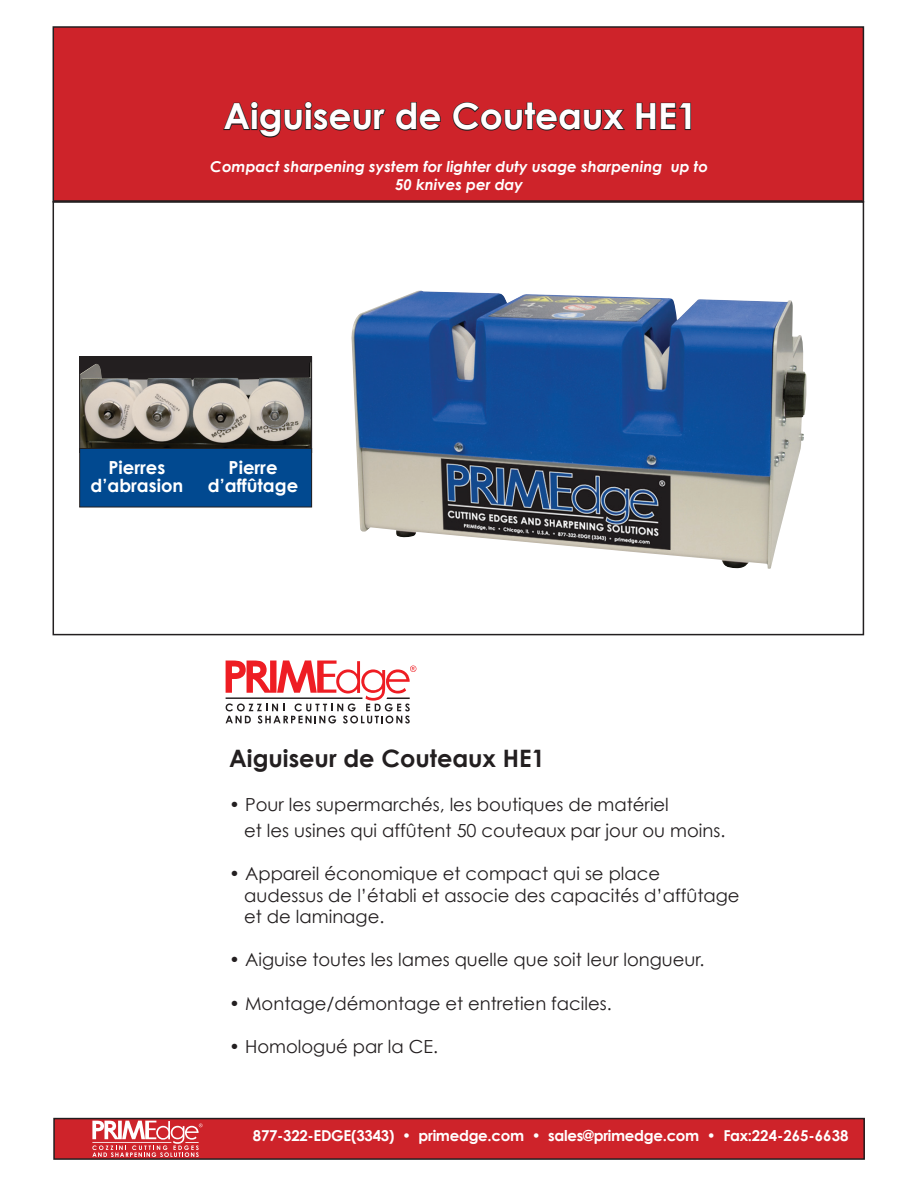
<style>
.page{position:relative;width:918px;height:1188px;background:#fff}
.page>*{position:absolute;margin:0;border:0;box-sizing:border-box;transform-origin:0 0}
.Default{font:700 36px "Century Gothic";color:#fff}
.Default-2{font:700 24px "Century Gothic";color:#231f20}
.Default-3{font:18px "Century Gothic";color:#231f20}
.t1{font:700 18px "Century Gothic";color:#fff}
.t2{font:italic 700 15px "Century Gothic";color:#fff}
.t3{font:700 15px "Century Gothic";letter-spacing:-.02em;color:#fff}
</style>
<div class="page">
<div style="left:53px;top:27px;width:810px;height:175px;background:#ce232a"></div>
<div style="left:53px;top:26px;width:811px;height:177px;border:2px solid #231f20"></div>
<div style="left:54px;top:1119px;width:810px;height:40px;background:#ce232a"></div>
<div style="left:53px;top:1118px;width:812px;height:42px;border:2px solid #231f20"></div>
<svg style="left:223px;top:101px;width:163px;height:37px"></svg>
<svg style="left:395px;top:102px;width:46px;height:29px"></svg>
<svg style="left:452px;top:102px;width:173px;height:29px"></svg>
<svg style="left:636px;top:102px;width:56px;height:29px"></svg>
<hr style="left:54px;top:200px;width:809px;height:2px;background:#231f20">
<img style="left:351px;top:291px;width:456px;height:278px">
<div style="left:80px;top:357px;width:232px;height:95px;background:#231f20"></div>
<img style="left:81px;top:363px;width:229px;height:85px">
<div style="left:79px;top:357px;width:233px;height:96px;border:1px solid #231f20"></div>
<div style="left:80px;top:448px;width:232px;height:59px;background:#014990"></div>
<div style="left:79px;top:448px;width:233px;height:59px;border:1px solid #231f20"></div>
<svg style="left:92px;top:1121px;width:110px;height:36px"></svg>
<svg style="left:226px;top:660px;width:190px;height:63px"></svg>
<p class="Default" style="left:223px;top:94px;width:475px">Aiguiseur de Couteaux HE1</p>
<p class="t2" style="left:210px;top:157px;width:499px">Compact sharpening system for lighter duty usage sharpening up to</p>
<p class="t2" style="left:395px;top:175px;width:130px">50 knives per day</p>
<p class="t1" style="left:109px;top:456px;width:58px">Pierres</p>
<p class="t1" style="left:91px;top:474px;width:94px">d’abrasion</p>
<p class="t1" style="left:229px;top:456px;width:50px">Pierre</p>
<p class="t1" style="left:208px;top:474px;width:92px">d’affûtage</p>
<p class="Default-2" style="left:229px;top:743px;width:317px">Aiguiseur de Couteaux HE1</p>
<p class="Default-3" style="left:229px;top:793px;width:441px">• Pour les supermarchés, les boutiques de matériel</p>
<p class="Default-3" style="left:244px;top:819px;width:483px">et les usines qui affûtent 50 couteaux par jour ou moins.</p>
<p class="Default-3" style="left:229px;top:863px;width:432px">• Appareil économique et compact qui se place</p>
<p class="Default-3" style="left:244px;top:884px;width:497px">audessus de l’établi et associe des capacités d’affûtage</p>
<p class="Default-3" style="left:244px;top:906px;width:142px">et de laminage.</p>
<p class="Default-3" style="left:229px;top:949px;width:477px">• Aiguise toutes les lames quelle que soit leur longueur.</p>
<p class="Default-3" style="left:229px;top:992px;width:384px">• Montage/démontage et entretien faciles.</p>
<p class="Default-3" style="left:229px;top:1035px;width:210px">• Homologué par la CE.</p>
<p class="t3" style="left:253px;top:1126px;width:597px">877-322-EDGE(3343) • primedge.com • sales@primedge.com • Fax:224-265-6638</p>
</div>
